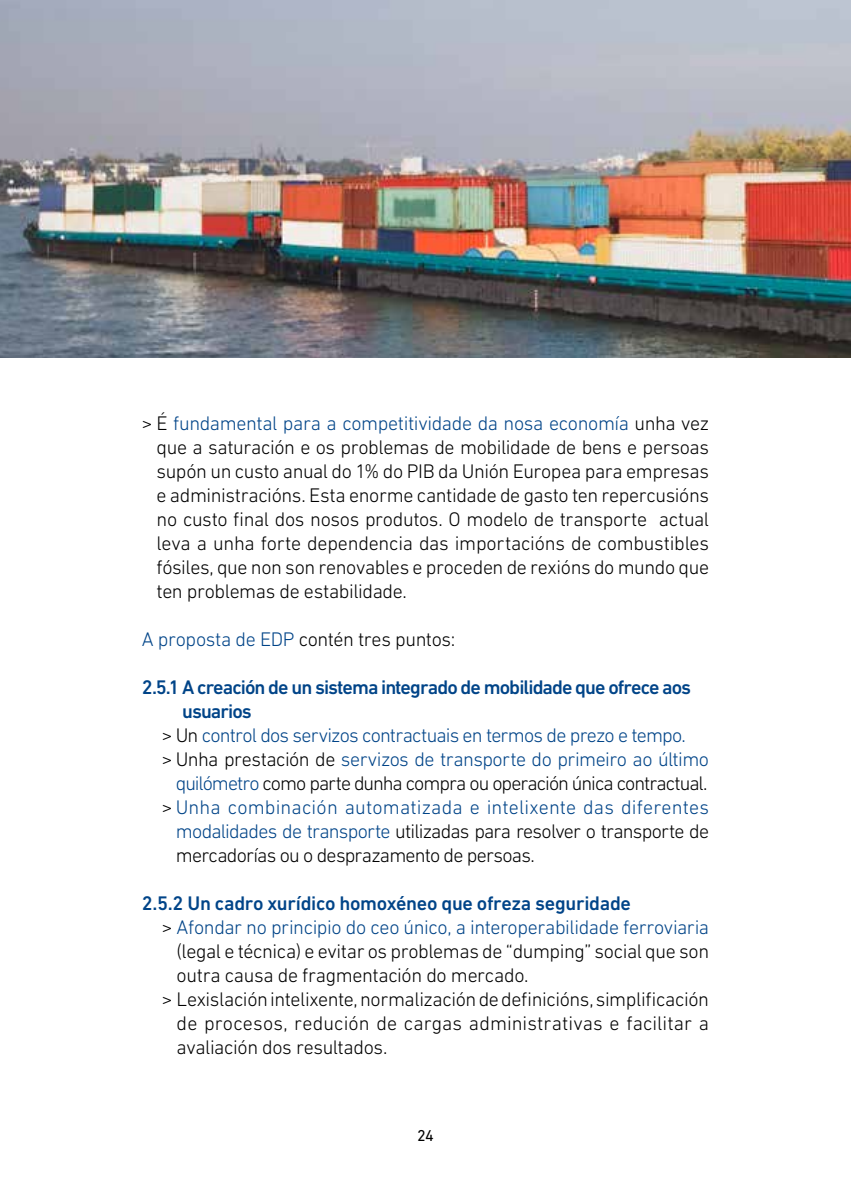
<style>
.page{position:relative;width:851px;height:1191px;background:#fff}
.page>*{position:absolute;margin:0;border:0;box-sizing:border-box;transform-origin:0 0}
.t1{font:300 20px/24px "DIN Next LT Pro";letter-spacing:-.02em;color:#000;text-align:justify}
.t2{font:300 20px "DIN Next LT Pro";letter-spacing:-.02em;color:#048}
.t3{font:300 20px "DIN Next LT Pro";letter-spacing:-.04em;color:#000}
.t4{font:500 20px "DIN Next LT Pro";letter-spacing:-.04em;color:#048}
.t5{font:300 20px "DIN Next LT Pro";letter-spacing:-.05em;color:#000}
.t6{font:300 20px "DIN Next LT Pro";letter-spacing:-.04em;color:#048}
.t7{font:300 20px "DIN Next LT Pro";letter-spacing:.01em;color:#048}
.t8{font:300 20px "DIN Next LT Pro";letter-spacing:.005em;color:#000}
.t9{font:500 20px "DIN Next LT Pro";letter-spacing:-.015em;color:#048}
.t10{font:16px "DIN Next LT Pro";color:#000}
.s1{color:#048}
.s2{color:#000}
</style>
<div class="page">
<img style="left:0;top:0;width:850px;height:358px">
<p class="t1" style="left:156px;top:411px;width:554px;text-indent:-15px">&gt; É <span class="s1">fundamental para a competitividade da nosa economía</span> unha vez que a saturación e os problemas de mobilidade de bens e persoas supón un custo anual do 1% do PIB da Unión Europea para empresas e administracións. Esta enorme cantidade de gasto ten repercusións no custo final dos nosos produtos. O modelo de transporte actual leva a unha forte dependencia das importacións de combustibles fósiles, que non son renovables e proceden de rexións do mundo que ten problemas de estabilidade.</p>
<p class="t1" style="left:142px;top:627px;width:315px"><span class="s1">A proposta de EDP</span> contén tres puntos:</p>
<p class="t4" style="left:142px;top:675px;width:551px">2.5.1 A creación de un sistema integrado de mobilidade que ofrece aos</p>
<p class="t4" style="left:182px;top:699px;width:71px">usuarios</p>
<p class="t6" style="left:162px;top:723px;width:525px"><span class="s2">&gt; Un</span> control dos servizos contractuais en termos de prezo e tempo.</p>
<p class="t2" style="left:162px;top:747px;width:548px"><span class="s2">&gt; Unha prestación de</span> servizos de transporte do primeiro ao último</p>
<p class="t5" style="left:176px;top:771px;width:533px"><span class="s1">quilómetro</span> como parte dunha compra ou operación única contractual.</p>
<p class="t7" style="left:162px;top:795px;width:548px"><span class="s2">&gt;</span> Unha combinación automatizada e intelixente das diferentes</p>
<p class="t3" style="left:176px;top:819px;width:534px"><span class="s1">modalidades de transporte</span> utilizadas para resolver o transporte de</p>
<p class="t3" style="left:176px;top:843px;width:360px">mercadorías ou o desprazamento de persoas.</p>
<p class="t9" style="left:142px;top:891px;width:490px">2.5.2 Un cadro xurídico homoxéneo que ofreza seguridade</p>
<p class="t2" style="left:162px;top:915px;width:548px"><span class="s2">&gt;</span> Afondar no principio do ceo único, a interoperabilidade ferroviaria</p>
<p class="t1" style="left:176px;top:939px;width:534px">(legal e técnica) e evitar os problemas de “dumping” social que son</p>
<p class="t1" style="left:176px;top:963px;width:353px">outra causa de fragmentación do mercado.</p>
<p class="t1" style="left:162px;top:987px;width:548px">&gt; Lexislación intelixente, normalización de definicións, simplificación</p>
<p class="t8" style="left:176px;top:1011px;width:534px">de procesos, redución de cargas administrativas e facilitar a</p>
<p class="t1" style="left:176px;top:1035px;width:212px">avaliación dos resultados.</p>
<p class="t10" style="left:417px;top:1125px;width:18px">24</p>
</div>
